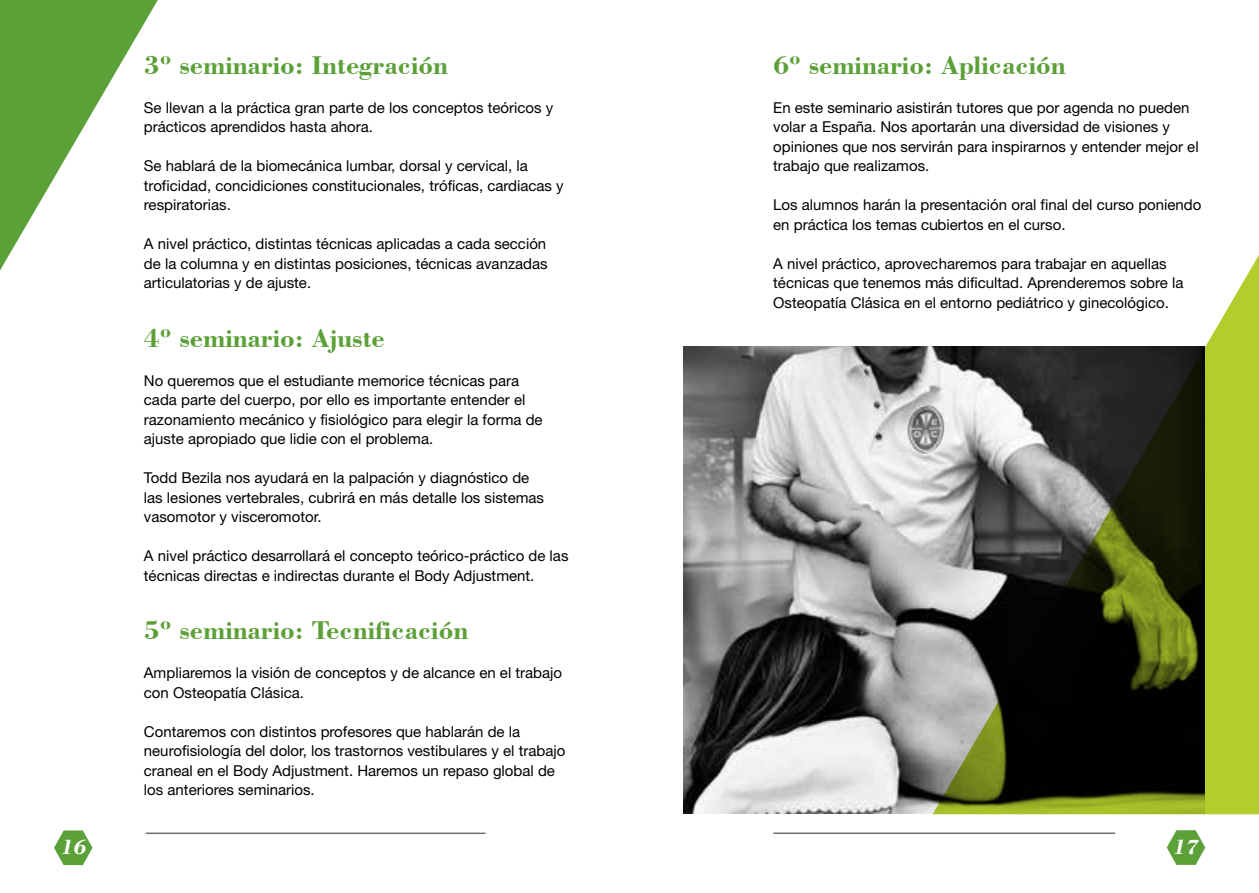
<style>
.page{position:relative;width:1259px;height:893px;background:#fff}
.page>*{position:absolute;margin:0;border:0;box-sizing:border-box;transform-origin:0 0}
.t1{font:700 27px "Bodoni BT";color:#5ca038}
.t2{font:italic 700 21px "Bodoni";color:#fff}
.t3{font:15px/19.5px "Helvetica Neue";color:#000}
</style>
<div class="page">
<hr style="left:146px;top:833px;width:339px;height:1px;background:#6d6e71">
<hr style="left:773px;top:832px;width:342px;height:2px;background:#6d6e71">
<svg style="left:54px;top:830px;width:38px;height:35px"></svg>
<svg style="left:1166px;top:830px;width:39px;height:35px"></svg>
<img style="left:683px;top:346px;width:249px;height:468px">
<svg style="left:932px;top:255px;width:327px;height:559px"></svg>
<svg style="left:0;top:0;width:158px;height:271px"></svg>
<h1 class="t1" style="left:144px;top:48px;width:306px">3º seminario: Integración</h1>
<p class="t3" style="left:144px;top:97px;width:411px">Se llevan a la práctica gran parte de los conceptos teóricos y prácticos aprendidos hasta ahora.</p>
<p class="t3" style="left:144px;top:156px;width:421px">Se hablará de la biomecánica lumbar, dorsal y cervical, la troficidad, concidiciones constitucionales, tróficas, cardiacas y respiratorias.</p>
<p class="t3" style="left:144px;top:234px;width:405px;text-align:justify">A nivel práctico, distintas técnicas aplicadas a cada sección de la columna y en distintas posiciones, técnicas avanzadas articulatorias y de ajuste.</p>
<h1 class="t1" style="left:144px;top:321px;width:242px">4º seminario: Ajuste</h1>
<p class="t3" style="left:144px;top:370px;width:400px">No queremos que el estudiante memorice técnicas para cada parte del cuerpo, por ello es importante entender el razonamiento mecánico y fisiológico para elegir la forma de ajuste apropiado que lidie con el problema.</p>
<p class="t3" style="left:144px;top:468px;width:402px">Todd Bezila nos ayudará en la palpación y diagnóstico de las lesiones vertebrales, cubrirá en más detalle los sistemas vasomotor y visceromotor.</p>
<p class="t3" style="left:144px;top:546px;width:426px">A nivel práctico desarrollará el concepto teórico-práctico de las técnicas directas e indirectas durante el Body Adjustment.</p>
<h1 class="t1" style="left:144px;top:613px;width:326px">5º seminario: Tecnificación</h1>
<p class="t3" style="left:144px;top:663px;width:420px">Ampliaremos la visión de conceptos y de alcance en el trabajo con Osteopatía Clásica.</p>
<p class="t3" style="left:144px;top:721px;width:423px">Contaremos con distintos profesores que hablarán de la neurofisiología del dolor, los trastornos vestibulares y el trabajo craneal en el Body Adjustment. Haremos un repaso global de los anteriores seminarios.</p>
<h1 class="t1" style="left:773px;top:48px;width:294px">6º seminario: Aplicación</h1>
<p class="t3" style="left:773px;top:97px;width:427px">En este seminario asistirán tutores que por agenda no pueden volar a España. Nos aportarán una diversidad de visiones y opiniones que nos servirán para inspirarnos y entender mejor el trabajo que realizamos.</p>
<p class="t3" style="left:773px;top:195px;width:430px">Los alumnos harán la presentación oral final del curso poniendo en práctica los temas cubiertos en el curso.</p>
<p class="t3" style="left:773px;top:253px;width:412px">A nivel práctico, aprovecharemos para trabajar en aquellas técnicas que tenemos más dificultad. Aprenderemos sobre la<br>Osteopatía Clásica en el entorno pediátrico y ginecológico.</p>
<h2 class="t2" style="left:61px;top:834px;width:26px">16</h2>
<h2 class="t2" style="left:1173px;top:834px;width:26px">17</h2>
</div>
